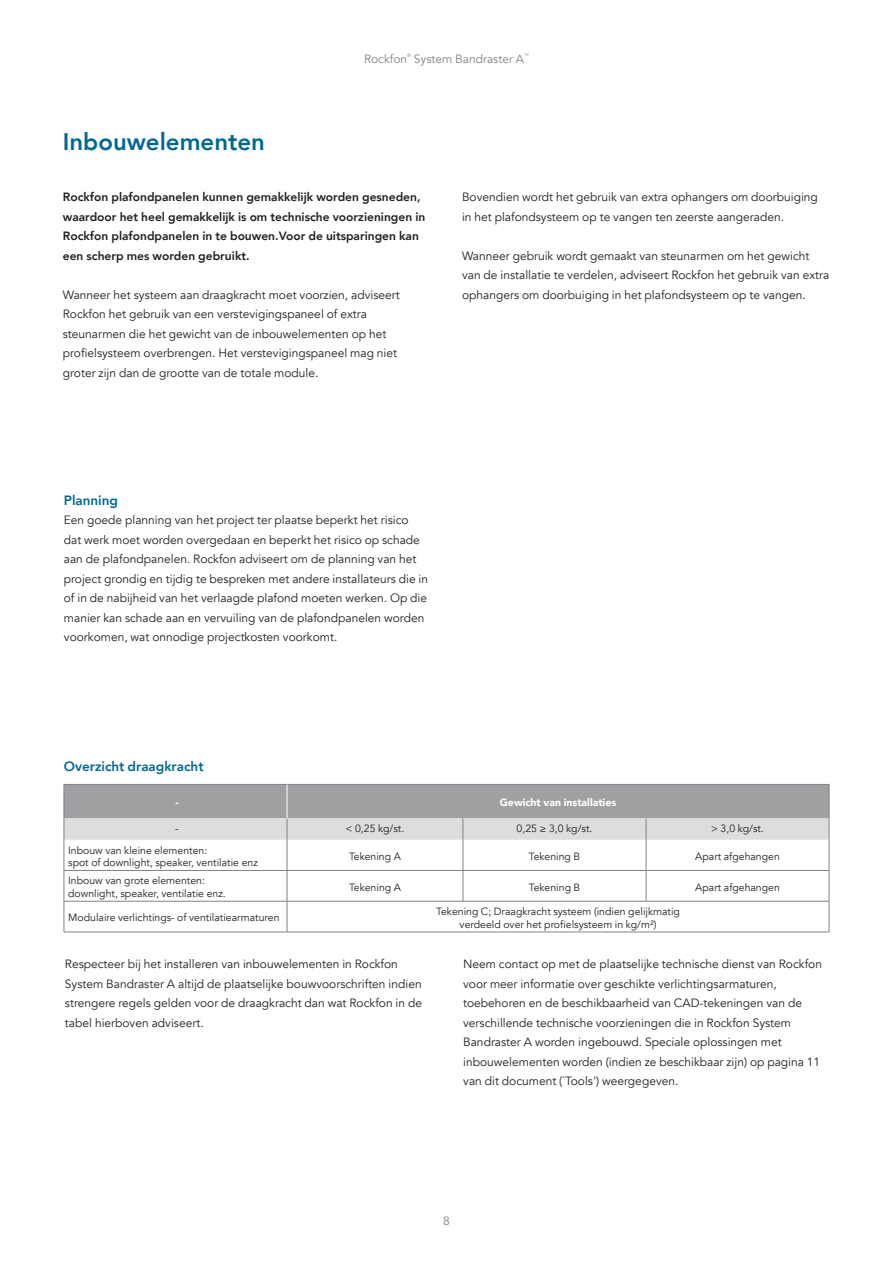
<style>
.page{position:relative;width:893px;height:1263px;background:#fff}
.page>*{position:absolute;margin:0;border:0;box-sizing:border-box;transform-origin:0 0}
.t1{font:800 24px "Avenir";color:#006893}
.t2{font:800 13.5px "Avenir";color:#006893}
.t3{font:12px/19.5px "Avenir";color:#231f20}
.t4{font:800 12px/19.5px "Avenir";color:#231f20}
.t5{font:12px "Avenir";color:#808285}
.t6{font:10.5px/12.6px "Avenir";color:#231f20}
.t7{font:900 10.5px "Avenir";color:#fff}
.t8{font:4.8px "Avenir";color:#808285}
</style>
<div class="page">
<svg style="left:64px;top:784px;width:766px;height:56px;background:#b5b7b8"></svg>
<hr style="left:64px;top:840px;width:1px;height:30px;background:#808285">
<hr style="left:287px;top:840px;width:1px;height:30px;background:#808285">
<hr style="left:463px;top:840px;width:1px;height:30px;background:#808285">
<hr style="left:646px;top:840px;width:1px;height:30px;background:#808285">
<hr style="left:829px;top:840px;width:1px;height:30px;background:#808285">
<hr style="left:64px;top:871px;width:1px;height:30px;background:#808285">
<hr style="left:64px;top:870px;width:223px;height:1px;background:#808285">
<hr style="left:287px;top:871px;width:1px;height:30px;background:#808285">
<hr style="left:287px;top:870px;width:176px;height:1px;background:#808285">
<hr style="left:463px;top:870px;width:183px;height:1px;background:#808285">
<hr style="left:646px;top:870px;width:183px;height:1px;background:#808285">
<hr style="left:463px;top:871px;width:1px;height:30px;background:#808285">
<hr style="left:646px;top:871px;width:1px;height:30px;background:#808285">
<hr style="left:829px;top:871px;width:1px;height:30px;background:#808285">
<hr style="left:64px;top:901px;width:1px;height:31px;background:#808285">
<hr style="left:64px;top:901px;width:223px;height:1px;background:#808285">
<hr style="left:64px;top:932px;width:223px;height:1px;background:#808285">
<hr style="left:287px;top:901px;width:1px;height:31px;background:#808285">
<hr style="left:287px;top:901px;width:176px;height:1px;background:#808285">
<hr style="left:287px;top:932px;width:176px;height:1px;background:#808285">
<hr style="left:463px;top:932px;width:183px;height:1px;background:#808285">
<hr style="left:646px;top:932px;width:183px;height:1px;background:#808285">
<hr style="left:463px;top:901px;width:183px;height:1px;background:#808285">
<hr style="left:646px;top:901px;width:183px;height:1px;background:#808285">
<hr style="left:829px;top:901px;width:1px;height:31px;background:#808285">
<hr style="left:287px;top:784px;width:1px;height:34px;background:#fff">
<h1 class="t1" style="left:63px;top:123px;width:204px">Inbouwelementen</h1>
<p class="t5" style="left:364px;top:52px;width:45px">Rockfon</p>
<p class="t8" style="left:407px;top:53px;width:5px">®</p>
<p class="t5" style="left:414px;top:52px;width:112px">System Bandraster A</p>
<p class="t8" style="left:524px;top:53px;width:6px">™</p>
<p class="t4" style="left:63px;top:187px;width:364px">Rockfon plafondpanelen kunnen gemakkelijk worden gesneden, waardoor het heel gemakkelijk is om technische voorzieningen in Rockfon plafondpanelen in te bouwen.Voor de uitsparingen kan een scherp mes worden gebruikt.</p>
<p class="t3" style="left:63px;top:285px;width:338px">Wanneer het systeem aan draagkracht moet voorzien, adviseert Rockfon het gebruik van een verstevigingspaneel of extra steunarmen die het gewicht van de inbouwelementen op het profielsysteem overbrengen. Het verstevigingspaneel mag niet groter zijn dan de grootte van de totale module.</p>
<p class="t3" style="left:462px;top:188px;width:357px">Bovendien wordt het gebruik van extra ophangers om doorbuiging in het plafondsysteem op te vangen ten zeerste aangeraden.</p>
<p class="t3" style="left:462px;top:246px;width:369px">Wanneer gebruik wordt gemaakt van steunarmen om het gewicht van de installatie te verdelen, adviseert Rockfon het gebruik van extra ophangers om doorbuiging in het plafondsysteem op te vangen.</p>
<p class="t2" style="left:64px;top:489px;width:56px">Planning</p>
<p class="t3" style="left:64px;top:510px;width:366px">Een goede planning van het project ter plaatse beperkt het risico dat werk moet worden overgedaan en beperkt het risico op schade aan de plafondpanelen. Rockfon adviseert om de planning van het project grondig en tijdig te bespreken met andere installateurs die in of in de nabijheid van het verlaagde plafond moeten werken. Op die manier kan schade aan en vervuiling van de plafondpanelen worden voorkomen, wat onnodige projectkosten voorkomt.</p>
<p class="t2" style="left:64px;top:756px;width:141px">Overzicht draagkracht</p>
<p class="t7" style="left:175px;top:794px;width:5px">-</p>
<p class="t7" style="left:500px;top:794px;width:118px">Gewicht van installaties</p>
<p class="t6" style="left:175px;top:823px;width:5px">-</p>
<p class="t6" style="left:346px;top:823px;width:60px">&lt; 0,25 kg/st.</p>
<p class="t6" style="left:517px;top:823px;width:77px">0,25 ≥ 3,0 kg/st.</p>
<p class="t6" style="left:711px;top:823px;width:54px">&gt; 3,0 kg/st.</p>
<p class="t6" style="left:68px;top:844px;width:191px">Inbouw van kleine elementen:<br>spot of downlight, speaker, ventilatie enz</p>
<p class="t6" style="left:349px;top:850px;width:53px">Tekening A</p>
<p class="t6" style="left:529px;top:850px;width:53px">Tekening B</p>
<p class="t6" style="left:695px;top:850px;width:86px">Apart afgehangen</p>
<p class="t6" style="left:68px;top:875px;width:159px">Inbouw van grote elementen: downlight, speaker, ventilatie enz.</p>
<p class="t6" style="left:349px;top:881px;width:53px">Tekening A</p>
<p class="t6" style="left:529px;top:881px;width:53px">Tekening B</p>
<p class="t6" style="left:695px;top:881px;width:86px">Apart afgehangen</p>
<p class="t6" style="left:68px;top:912px;width:213px">Modulaire verlichtings- of ventilatiearmaturen</p>
<p class="t6" style="left:436px;top:905px;width:245px;text-align:center">Tekening C; Draagkracht systeem (indien gelijkmatig verdeeld over het profielsysteem in kg/m²)</p>
<p class="t3" style="left:65px;top:954px;width:359px">Respecteer bij het installeren van inbouwelementen in Rockfon System Bandraster A altijd de plaatselijke bouwvoorschriften indien strengere regels gelden voor de draagkracht dan wat Rockfon in de tabel hierboven adviseert.</p>
<p class="t3" style="left:463px;top:954px;width:360px">Neem contact op met de plaatselijke technische dienst van Rockfon voor meer informatie over geschikte verlichtingsarmaturen, toebehoren en de beschikbaarheid van CAD-tekeningen van de verschillende technische voorzieningen die in Rockfon System Bandraster A worden ingebouwd. Speciale oplossingen met inbouwelementen worden (indien ze beschikbaar zijn) op pagina 11 van dit document (`Tools') weergegeven.</p>
<p class="t5" style="left:443px;top:1213px;width:8px">8</p>
</div>
